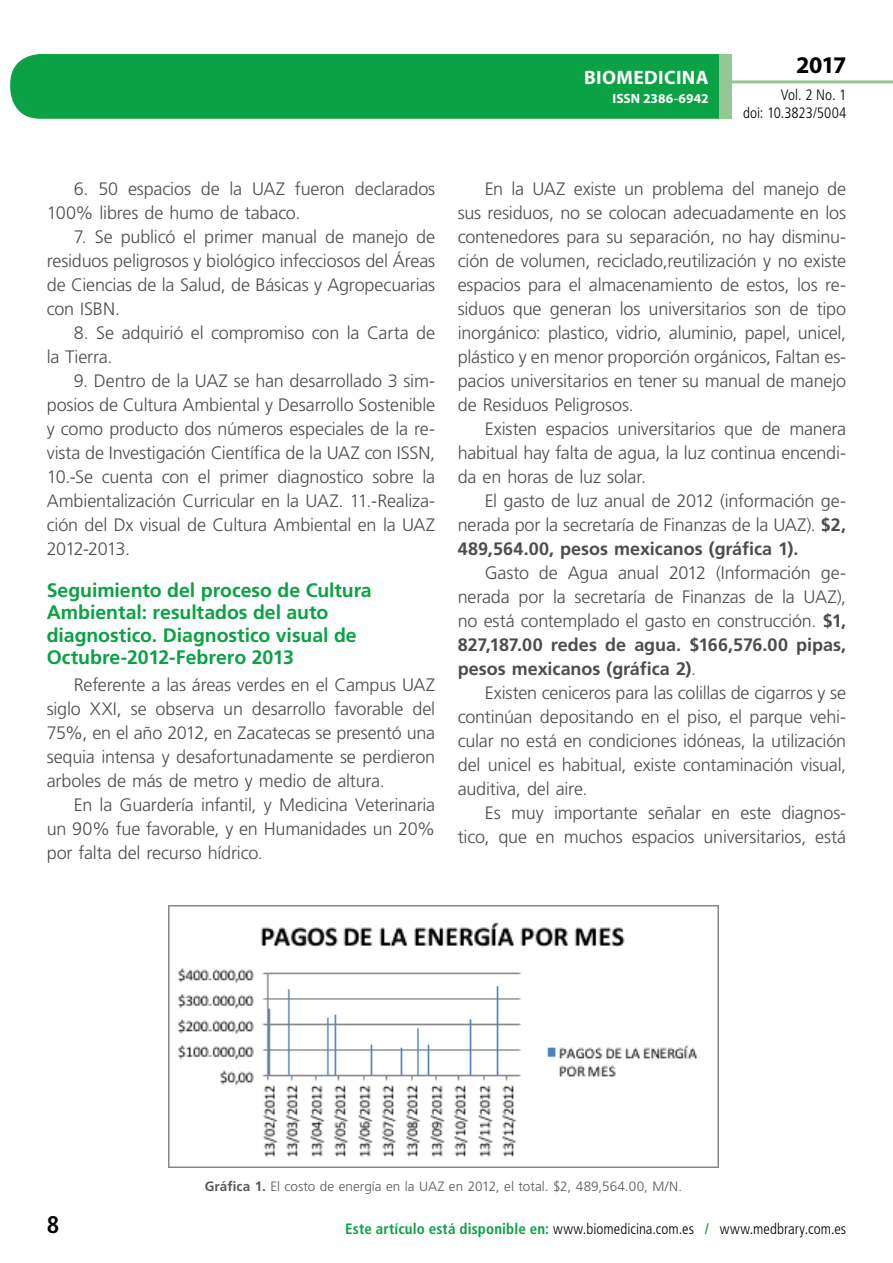
<style>
.page{position:relative;width:893px;height:1263px;background:#fff}
.page>*{position:absolute;margin:0;border:0;box-sizing:border-box;transform-origin:0 0}
.t1{font:700 24px "Myriad Pro";color:#000}
.t2{font:700 condensed 24px "Frutiger LT Std";color:#000}
.t3{font:700 19.5px/22.5px "Frutiger LT Std";letter-spacing:-.005em;color:#0aa245}
.t4{font:700 19.5px "Myriad Pro";letter-spacing:.02em;color:#fff}
.t5{font:300 18px/24px "Frutiger LT Std";letter-spacing:-.01em;color:#4d4d4f;text-align:justify}
.t6{font:300 condensed 15px/18px "Frutiger LT Std";letter-spacing:.005em;color:#000;text-align:right}
.t7{font:300 13.5px "Frutiger LT Std";letter-spacing:.005em;color:#58595b}
.t8{font:700 13.5px "Myriad Pro";color:#fff}
.s1{font-weight:700}
.s2{font-weight:700;color:#0aa245}
</style>
<div class="page">
<div style="left:10px;top:54px;width:775px;height:65px;background:#0aa245;border-radius:30px"></div>
<div style="left:732px;top:0;width:161px;height:157px;background:#fff"></div>
<hr style="left:730px;top:80px;width:163px;height:3px;background:#95c794">
<div style="left:719px;top:54px;width:13px;height:65px;background:#95c794"></div>
<img style="left:168px;top:905px;width:551px;height:263px">
<p class="t4" style="left:584px;top:65px;width:126px">BIOMEDICINA</p>
<p class="t8" style="left:612px;top:90px;width:98px">ISSN 2386-6942</p>
<h1 class="t1" style="left:796px;top:49px;width:52px">2017</h1>
<p class="t6" style="left:743px;top:86px;width:105px">Vol. 2 No. 1<br>doi: 10.3823/5004</p>
<p class="t5" style="left:47px;top:177px;width:390px;text-indent:27px">6. 50 espacios de la UAZ fueron declarados<br>100% libres de humo de tabaco.</p>
<p class="t5" style="left:47px;top:225px;width:390px;text-indent:27px">7. Se publicó el primer manual de manejo de residuos peligrosos y biológico infecciosos del Áreas de Ciencias de la Salud, de Básicas y Agropecuarias con ISBN.</p>
<p class="t5" style="left:47px;top:321px;width:390px;text-indent:27px">8. Se adquirió el compromiso con la Carta de la Tierra.</p>
<p class="t5" style="left:47px;top:369px;width:390px;text-indent:27px">9. Dentro de la UAZ se han desarrollado 3 sim&shy;posios de Cultura Ambiental y Desarrollo Sostenible y como producto dos números especiales de la re&shy;vista de Investigación Científica de la UAZ con ISSN, 10.-Se cuenta con el primer diagnostico sobre la Ambientalización Curricular en la UAZ. 11.-Realiza&shy;ción del Dx visual de Cultura Ambiental en la UAZ 2012-2013.</p>
<p class="t3" style="left:47px;top:579px;width:326px">Seguimiento del proceso de Cultura Ambiental: resultados del auto diagnostico. Diagnostico visual de Octubre-2012-Febrero 2013</p>
<p class="t5" style="left:47px;top:673px;width:390px;text-indent:27px">Referente a las áreas verdes en el Campus UAZ siglo XXI, se observa un desarrollo favorable del 75%, en el año 2012, en Zacatecas se presentó una sequia intensa y desafortunadamente se perdieron arboles de más de metro y medio de altura.</p>
<p class="t5" style="left:47px;top:793px;width:390px;text-indent:27px">En la Guardería infantil, y Medicina Veterinaria un 90% fue favorable, y en Humanidades un 20% por falta del recurso hídrico.</p>
<p class="t5" style="left:458px;top:177px;width:390px;text-indent:27px">En la UAZ existe un problema del manejo de sus residuos, no se colocan adecuadamente en los contenedores para su separación, no hay disminu&shy;ción de volumen, reciclado,reutilización y no existe espacios para el almacenamiento de estos, los re&shy;siduos que generan los universitarios son de tipo inorgánico: plastico, vidrio, aluminio, papel, unicel, plástico y en menor proporción orgánicos, Faltan es&shy;pacios universitarios en tener su manual de manejo de Residuos Peligrosos.</p>
<p class="t5" style="left:458px;top:417px;width:390px;text-indent:27px">Existen espacios universitarios que de manera habitual hay falta de agua, la luz continua encendi&shy;da en horas de luz solar.</p>
<p class="t5" style="left:458px;top:489px;width:390px;text-indent:27px">El gasto de luz anual de 2012 (información ge&shy;nerada por la secretaría de Finanzas de la UAZ). <span class="s1">$2, 489,564.00, pesos mexicanos (gráfica 1).</span></p>
<p class="t5" style="left:458px;top:561px;width:390px;text-indent:27px">Gasto de Agua anual 2012 (Información ge&shy;nerada por la secretaría de Finanzas de la UAZ), no está contemplado el gasto en construcción. <span class="s1">$1, 827,187.00 redes de agua. $166,576.00 pipas, pesos mexicanos (gráfica 2)</span>.</p>
<p class="t5" style="left:458px;top:681px;width:390px;text-indent:27px">Existen ceniceros para las colillas de cigarros y se continúan depositando en el piso, el parque vehi&shy;cular no está en condiciones idóneas, la utilización del unicel es habitual, existe contaminación visual, auditiva, del aire.</p>
<p class="t5" style="left:458px;top:801px;width:390px;text-align:right">Es muy importante señalar en este diagnos&shy;tico, que en muchos espacios universitarios, está</p>
<h1 class="t2" style="left:47px;top:1210px;width:14px">8</h1>
<p class="t7" style="left:205px;top:1179px;width:479px"><span class="s1">Gráfica 1.</span> El costo de energía en la UAZ en 2012, el total. $2, 489,564.00, M/N.</p>
<p class="t6" style="left:345px;top:1219px;width:502px"><span class="s2">Este artículo está disponible en:</span> www.biomedicina.com.es <span class="s2">/</span> www.medbrary.com.es</p>
</div>
